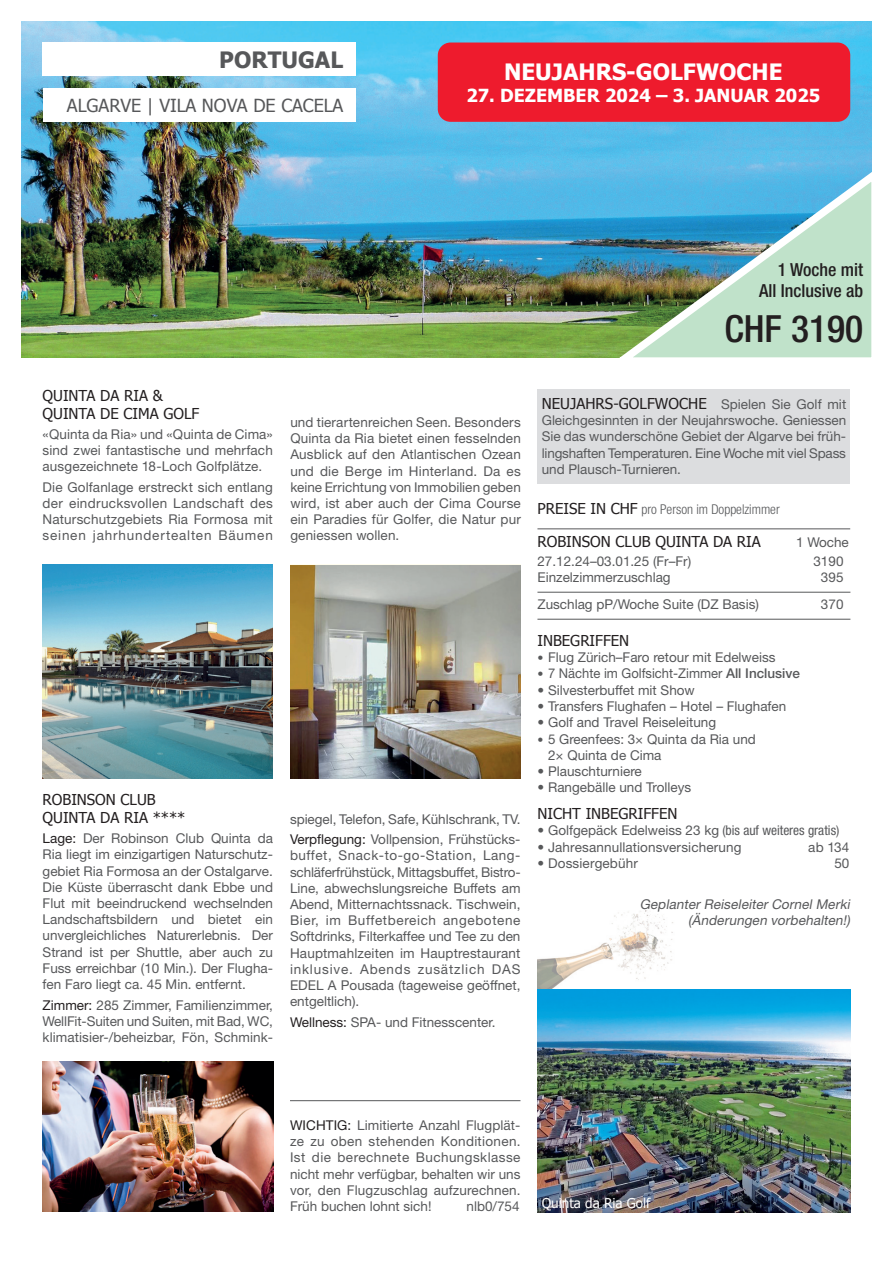
<style>
.page{position:relative;width:893px;height:1263px;background:#fff}
.page>*{position:absolute;margin:0;border:0;box-sizing:border-box;transform-origin:0 0}
.t1{font:500 condensed 37.5px "Helvetica Neue LT Pro";color:#231f20}
.t2{font:700 22.5px "Tahoma";color:#fff}
.t3{font:700 22.5px "Tahoma";color:#57585a}
.t4{font:700 18px "Tahoma";color:#fff}
.t5{font:18px "Tahoma";color:#57585a}
.t6{font:500 condensed 18px/21.6px "Helvetica Neue LT Pro";color:#231f20;text-align:right}
.t7{font:15px/18px "Tahoma";color:#231f20}
.t8{font:13.5px/16.2px "Helvetica Neue LT Pro";color:#57585a;text-align:justify}
.t9{font:italic 13.5px/16.2px "Helvetica Neue LT Pro";color:#57585a;text-align:right}
.t10{font:13.5px "Helvetica Neue LT Pro";color:#57585a;scale:.96 1}
.t11{font:300 condensed 13.5px "Helvetica Neue LT Pro";color:#57585a}
.t12{font:13.5px "Tahoma";color:#fff}
.s1{color:#231f20}
.s2{font-family:"Helvetica Neue LT Pro";font-size:13.5px;color:#57585a}
.s3{font-family:"Tahoma";font-weight:400;font-stretch:normal;font-size:15px;color:#231f20}
.s4{font-size:12px}
.s5{font-weight:500}
.s6{font-stretch:condensed}
</style>
<div class="page">
<img style="left:537px;top:910px;width:137px;height:80px">
<img style="left:537px;top:990px;width:313px;height:222px">
<img style="left:43px;top:564px;width:230px;height:214px">
<img style="left:43px;top:1061px;width:230px;height:151px">
<img style="left:290px;top:565px;width:230px;height:213px">
<img style="left:21px;top:21px;width:850px;height:336px">
<img style="left:611px;top:159px;width:261px;height:199px">
<hr style="left:290px;top:1100px;width:230px;height:1px;background:#57585a">
<hr style="left:537px;top:528px;width:313px;height:1px;background:#57585a">
<hr style="left:537px;top:592px;width:313px;height:1px;background:#57585a">
<hr style="left:537px;top:619px;width:313px;height:1px;background:#57585a">
<div style="left:537px;top:389px;width:313px;height:94px;background:#dcdddf"></div>
<div style="left:43px;top:43px;width:313px;height:33px;background:#fff"></div>
<div style="left:43px;top:89px;width:313px;height:33px;background:#fff"></div>
<div style="left:438px;top:43px;width:412px;height:79px;background:#ee1b2d;border-radius:13px"></div>
<h2 class="t3" style="left:219px;top:44px;width:125px">PORTUGAL</h2>
<h3 class="t5" style="left:67px;top:93px;width:278px">ALGARVE | VILA NOVA DE CACELA</h3>
<h2 class="t2" style="left:504px;top:56px;width:280px">NEUJAHRS-GOLFWOCHE</h2>
<h3 class="t4" style="left:466px;top:82px;width:355px">27. DEZEMBER 2024 – 3. JANUAR 2025</h3>
<h3 class="t6" style="left:759px;top:258px;width:105px">1 Woche mit<br>All Inclusive ab</h3>
<h1 class="t1" style="left:724px;top:307px;width:140px">CHF 3190</h1>
<p class="t7" style="left:43px;top:385px;width:158px">QUINTA DA RIA &amp;<br>QUINTA DE CIMA GOLF</p>
<p class="t8" style="left:43px;top:426px;width:232px">«Quinta da Ria» und «Quinta de Cima» sind zwei fantastische und mehrfach ausgezeichnete 18-Loch Golfplätze.</p>
<p class="t8" style="left:43px;top:479px;width:232px">Die Golfanlage erstreckt sich entlang der eindrucksvollen Landschaft des Naturschutzgebiets Ria Formosa mit seinen jahrhundertealten Bäumen</p>
<p class="t7" style="left:43px;top:790px;width:144px">ROBINSON CLUB<br>QUINTA DA RIA ****</p>
<p class="t8" style="left:43px;top:830px;width:232px"><span class="s1">Lage:</span> Der Robinson Club Quinta da Ria liegt im einzigartigen Naturschutz&shy;gebiet Ria Formosa an der Ostalgarve.<br>Die Küste überrascht dank Ebbe und Flut mit beeindruckend wechselnden Landschaftsbildern und bietet ein unvergleichliches Naturerlebnis. Der Strand ist per Shuttle, aber auch zu Fuss erreichbar (10 Min.). Der Flugha&shy;fen Faro liegt ca. 45 Min. entfernt.</p>
<p class="t8" style="left:43px;top:996px;width:232px"><span class="s1">Zimmer:</span> 285 Zimmer, Familienzimmer, WellFit-Suiten und Suiten, mit Bad, WC, klimatisier-/beheizbar, Fön, Schmink-</p>
<p class="t8" style="left:290px;top:414px;width:232px">und tierartenreichen Seen. Besonders Quinta da Ria bietet einen fesselnden Ausblick auf den Atlantischen Ozean und die Berge im Hinterland. Da es keine Errichtung von Immobilien geben wird, ist aber auch der Cima Course ein Paradies für Golfer, die Natur pur geniessen wollen.</p>
<p class="t8" style="left:290px;top:808px;width:232px;line-height:20.4px">spiegel, Telefon, Safe, Kühlschrank, TV.<br><span class="s1">Verpflegung:</span> Vollpension, Frühstücks-</p>
<p class="t8" style="left:290px;top:847px;width:232px">buffet, Snack-to-go-Station, Lang&shy;schläferfrühstück, Mittagsbuffet, Bistro-Line, abwechslungsreiche Buffets am Abend, Mitternachtssnack. Tischwein, Bier, im Buffetbereich angebotene Softdrinks, Filterkaffee und Tee zu den Hauptmahlzeiten im Hauptrestaurant inklusive. Abends zusätzlich DAS EDEL A Pousada (tageweise geöffnet, entgeltlich).</p>
<p class="t8" style="left:290px;top:1013px;width:207px"><span class="s1">Wellness:</span> SPA- und Fitnesscenter.</p>
<p class="t7" style="left:542px;top:394px;width:306px">NEUJAHRS-GOLFWOCHE <span class="s2">Spielen Sie Golf mit</span></p>
<p class="t8" style="left:542px;top:412px;width:306px">Gleichgesinnten in der Neujahrswoche. Geniessen Sie das wunderschöne Gebiet der Algarve bei früh&shy;lingshaften Temperaturen. Eine Woche mit viel Spass und Plausch-Turnieren.</p>
<p class="t11" style="left:537px;top:502px;width:244px"><span class="s3">PREISE IN CHF</span> pro Person im Doppelzimmer</p>
<p class="t7" style="left:537px;top:532px;width:225px">ROBINSON CLUB QUINTA DA RIA</p>
<p class="t8" style="left:796px;top:534px;width:54px">1 Woche</p>
<p class="t8" style="left:537px;top:552px;width:155px">27.12.24–03.01.25 (Fr–Fr)</p>
<p class="t8" style="left:813px;top:552px;width:32px">3190</p>
<p class="t8" style="left:537px;top:568px;width:135px">Einzelzimmerzuschlag</p>
<p class="t8" style="left:821px;top:568px;width:24px">395</p>
<p class="t8" style="left:537px;top:595px;width:223px">Zuschlag pP/Woche Suite (DZ Basis)</p>
<p class="t8" style="left:821px;top:595px;width:24px">370</p>
<p class="t7" style="left:537px;top:630px;width:93px">INBEGRIFFEN</p>
<p class="t8" style="left:537px;top:649px;width:240px"><span class="s4">•</span> Flug Zürich–Faro retour mit Edelweiss</p>
<p class="t10" style="left:537px;top:665px;width:275px"><span class="s4">•</span> 7 Nächte im Golfsicht-Zimmer <span class="s5">All Inclusive</span></p>
<p class="t8" style="left:537px;top:681px;width:159px">• Silvesterbuffet mit Show</p>
<p class="t8" style="left:537px;top:698px;width:250px">• Transfers Flughafen – Hotel – Flughafen</p>
<p class="t8" style="left:537px;top:714px;width:180px">• Golf and Travel Reiseleitung</p>
<p class="t8" style="left:548px;top:730px;width:209px;text-indent:-11px"><span class="s4">•</span> 5 Greenfees: 3× Quinta da Ria und<br>2× Quinta de Cima</p>
<p class="t8" style="left:537px;top:763px;width:106px">• Plauschturniere</p>
<p class="t8" style="left:537px;top:779px;width:155px">• Rangebälle und Trolleys</p>
<p class="t7" style="left:537px;top:804px;width:142px">NICHT INBEGRIFFEN</p>
<p class="t8" style="left:537px;top:822px;width:303px">• Golfgepäck Edelweiss 23 kg <span class="s6">(bis auf weiteres gratis)</span></p>
<p class="t8" style="left:537px;top:838px;width:206px">• Jahresannullationsversicherung</p>
<p class="t8" style="left:808px;top:838px;width:43px">ab 134</p>
<p class="t8" style="left:537px;top:854px;width:102px">• Dossiergebühr</p>
<p class="t8" style="left:834px;top:854px;width:17px">50</p>
<p class="t9" style="left:640px;top:895px;width:214px">Geplanter Reiseleiter Cornel Merki (Änderungen vorbehalten!)</p>
<p class="t8" style="left:290px;top:1117px;width:232px"><span class="s1">WICHTIG:</span> Limitierte Anzahl Flugplät&shy;ze zu oben stehenden Konditionen.<br>Ist die berechnete Buchungsklasse nicht mehr verfügbar, behalten wir uns vor, den Flugzuschlag aufzurechnen.<br>Früh buchen lohnt sich!</p>
<p class="t8" style="left:466px;top:1198px;width:55px">nlb0/754</p>
<p class="t12" style="left:542px;top:1194px;width:110px">Quinta da Ria Golf</p>
</div>
